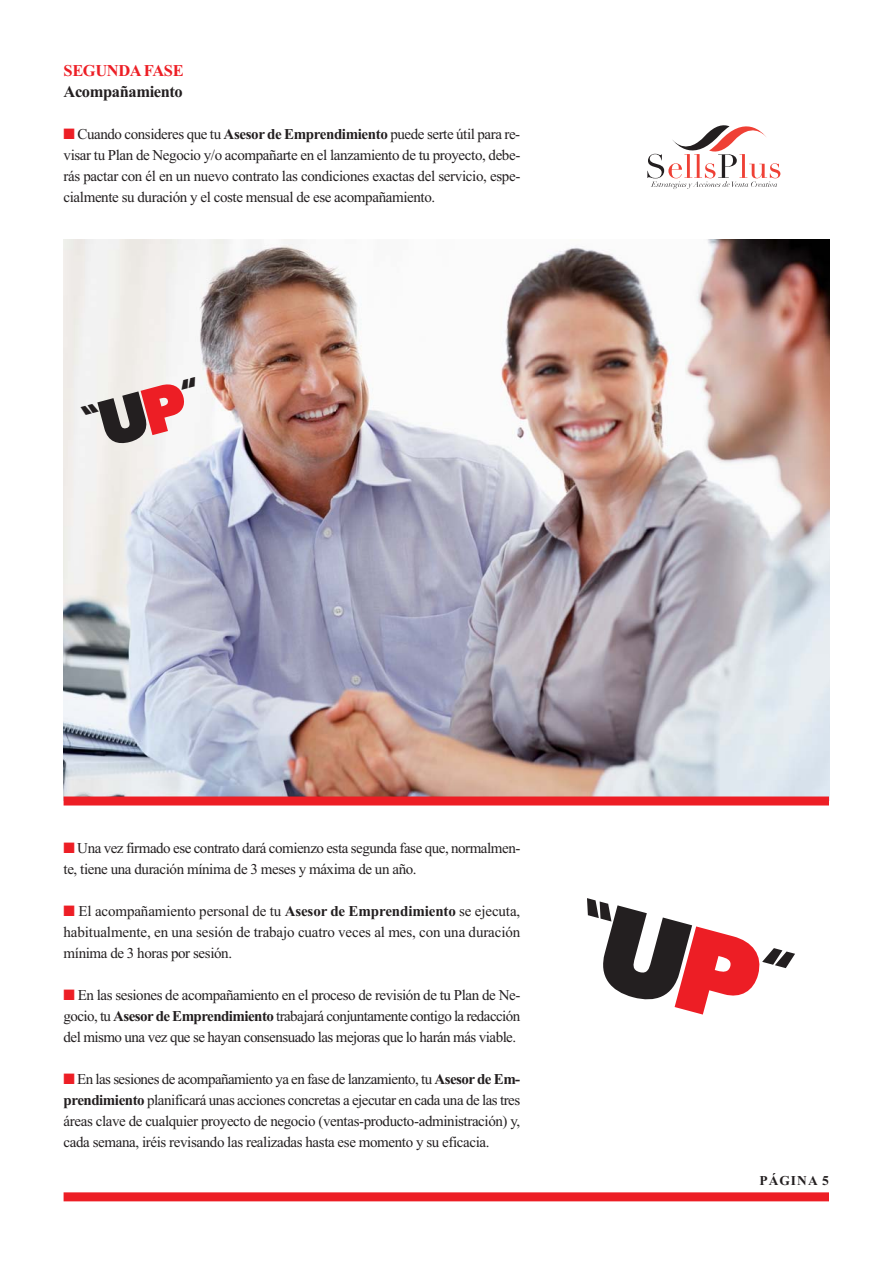
<style>
.page{position:relative;width:893px;height:1263px;background:#fff}
.page>*{position:absolute;margin:0;border:0;box-sizing:border-box;transform-origin:0 0}
.t1{font:700 16.5px "Times New Roman";letter-spacing:-.025em;color:#231f20}
.t2{font:700 16.5px "Times New Roman";letter-spacing:-.025em;color:#ed1e25}
.t3{font:15px/21px "Times New Roman";letter-spacing:-.025em;color:#231f20;text-align:justify}
.t4{font:700 13.5px "Times New Roman";letter-spacing:.075em;color:#231f20}
.s1{color:#ed1e25}
.s2{font-weight:700}
</style>
<div class="page">
<svg style="left:647px;top:125px;width:133px;height:64px"></svg>
<img style="left:64px;top:239px;width:765px;height:557px">
<div style="left:64px;top:796px;width:765px;height:9px;background:#ed1e25"></div>
<div style="left:64px;top:1192px;width:765px;height:9px;background:#ed1e25"></div>
<svg style="left:81px;top:377px;width:117px;height:70px"></svg>
<p class="t2" style="left:64px;top:65px;width:122px">SEGUNDA FASE</p>
<p class="t1" style="left:64px;top:86px;width:121px">Acompañamiento</p>
<p class="t3" style="left:64px;top:125px;width:458px"><span class="s1">■</span> Cuando consideres que tu <span class="s2">Asesor de Emprendimiento</span> puede serte útil para re&shy;visar tu Plan de Negocio y/o acompañarte en el lanzamiento de tu proyecto, debe&shy;rás pactar con él en un nuevo contrato las condiciones exactas del servicio, espe&shy;cialmente su duración y el coste mensual de ese acompañamiento.</p>
<p class="t3" style="left:64px;top:839px;width:458px"><span class="s1">■</span> Una vez firmado ese contrato dará comienzo esta segunda fase que, normalmen&shy;te, tiene una duración mínima de 3 meses y máxima de un año.</p>
<p class="t3" style="left:64px;top:902px;width:458px"><span class="s1">■</span> El acompañamiento personal de tu <span class="s2">Asesor de Emprendimiento</span> se ejecuta, habitualmente, en una sesión de trabajo cuatro veces al mes, con una duración mínima de 3 horas por sesión.</p>
<p class="t3" style="left:64px;top:986px;width:458px"><span class="s1">■</span> En las sesiones de acompañamiento en el proceso de revisión de tu Plan de Ne&shy;gocio, tu <span class="s2">Asesor de Emprendimiento</span> trabajará conjuntamente contigo la redacción del mismo una vez que se hayan consensuado las mejoras que lo harán más viable.</p>
<p class="t3" style="left:64px;top:1070px;width:458px"><span class="s1">■</span> En las sesiones de acompañamiento ya en fase de lanzamiento, tu <span class="s2">Asesor de Em&shy;prendimiento</span> planificará unas acciones concretas a ejecutar en cada una de las tres áreas clave de cualquier proyecto de negocio (ventas-producto-administración) y, cada semana, iréis revisando las realizadas hasta ese momento y su eficacia.</p>
<p class="t4" style="left:759px;top:1176px;width:71px">PÁGINA 5</p>
</div>
